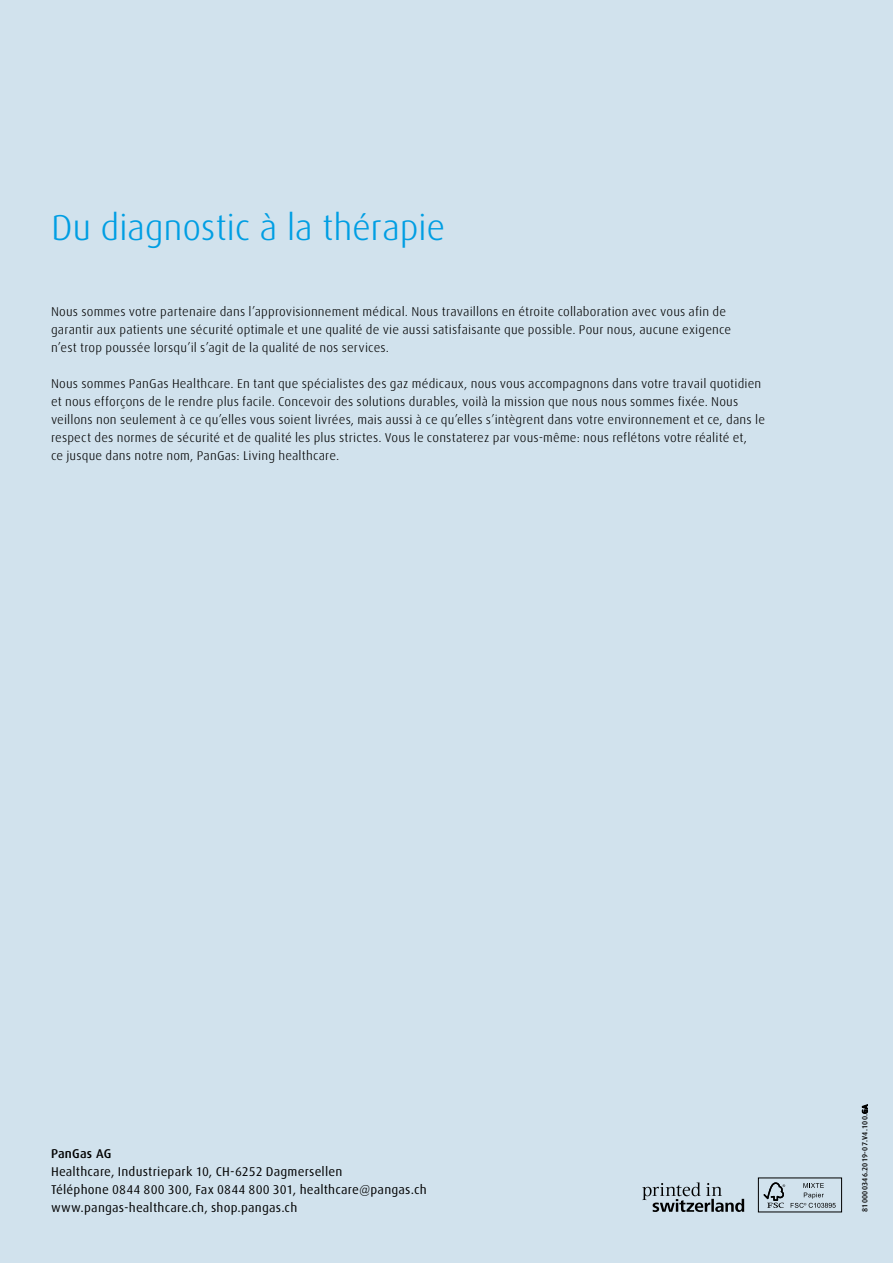
<style>
.page{position:relative;width:893px;height:1263px;background:#d1e2ed}
.page>*{position:absolute;margin:0;border:0;box-sizing:border-box;transform-origin:0 0}
.t1{font:300 36px "Linde Dax Global";letter-spacing:-.01em;color:#009ee3}
.t2{font:300 12.75px/18px "Linde Dax Global";letter-spacing:.01em;color:#000}
.t3{font:12.75px/17.9px "Linde Dax Global";letter-spacing:.015em;color:#000}
.t4{font:500 12.75px "Linde Dax Global";letter-spacing:.01em;color:#000}
.t5{font:500 7.5px "Linde Dax Global";letter-spacing:.03em;color:#000}
</style>
<div class="page">
<svg style="left:642px;top:1182px;width:102px;height:30px"></svg>
<svg style="left:763px;top:1182px;width:22px;height:26px"></svg>
<svg style="left:791px;top:1183px;width:45px;height:25px"></svg>
<h1 class="t1" style="left:51px;top:207px;width:396px">Du diagnostic à la thérapie</h1>
<p class="t2" style="left:51px;top:303px;width:682px">Nous sommes votre partenaire dans l’approvisionnement médical. Nous travaillons en étroite collaboration avec vous afin de garantir aux patients une sécurité optimale et une qualité de vie aussi satisfaisante que possible. Pour nous, aucune exigence n’est trop poussée lorsqu’il s’agit de la qualité de nos services.</p>
<p class="t2" style="left:51px;top:375px;width:715px">Nous sommes PanGas Healthcare. En tant que spécialistes des gaz médicaux, nous vous accompagnons dans votre travail quotidien et nous efforçons de le rendre plus facile. Concevoir des solutions durables, voilà la mission que nous nous sommes fixée. Nous veillons non seulement à ce qu’elles vous soient livrées, mais aussi à ce qu’elles s’intègrent dans votre environnement et ce, dans le respect des normes de sécurité et de qualité les plus strictes. Vous le constaterez par vous-même: nous reflétons votre réalité et,<br>ce jusque dans notre nom, PanGas: Living healthcare.</p>
<p class="t4" style="left:51px;top:1146px;width:62px">PanGas AG</p>
<p class="t3" style="left:51px;top:1163px;width:377px">Healthcare, Industriepark 10, CH-6252 Dagmersellen<br>Téléphone 0844 800 300, Fax 0844 800 301, healthcare@pangas.ch www.pangas-healthcare.ch, shop.pangas.ch</p>
<p class="t5" style="left:860px;top:1212px;width:109px;rotate:-90deg">810000346.2019-07.V4.100.GA</p>
</div>
